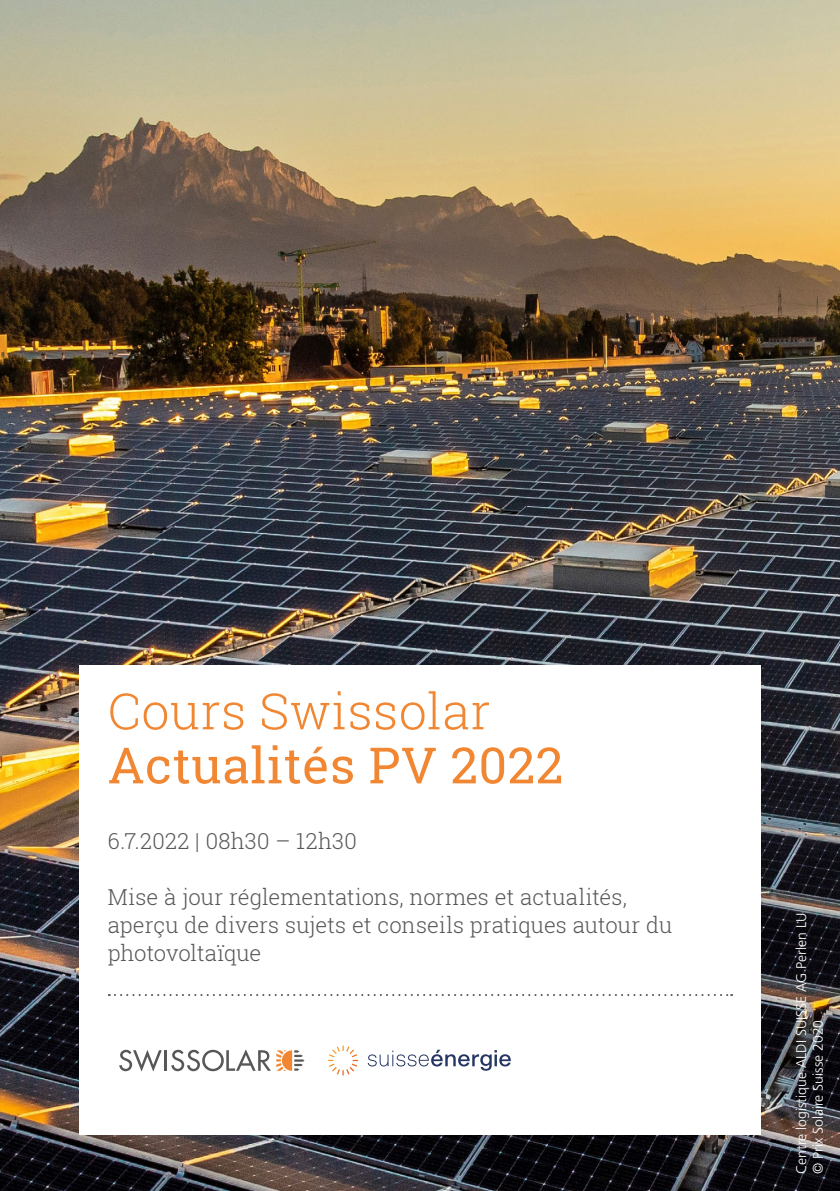
<style>
.page{position:relative;width:840px;height:1191px;background:#fff}
.page>*{position:absolute;margin:0;border:0;box-sizing:border-box;transform-origin:0 0}
.t1{font:50px "Roboto Slab";letter-spacing:.01em;color:#f18732}
.t2{font:300 50px "Roboto Slab";letter-spacing:.01em;color:#f18732}
.t3{font:300 22px/28px "Roboto Slab";letter-spacing:.005em;color:#575756}
.t4{font:300 14px/16.8px "Frutiger LT Std";color:#fff}
</style>
<div class="page">
<img style="left:0;top:0;width:839px;height:1191px">
<div style="left:79px;top:665px;width:681px;height:469px;background:#fff"></div>
<svg style="left:109px;top:994px;width:622px;height:2px"></svg>
<svg style="left:119px;top:1049px;width:43px;height:22px"></svg>
<hr style="left:164px;top:1050px;width:3px;height:20px;background:#575756">
<svg style="left:171px;top:1049px;width:133px;height:22px"></svg>
<svg style="left:328px;top:1045px;width:30px;height:30px"></svg>
<svg style="left:367px;top:1049px;width:143px;height:21px"></svg>
<h1 class="t2" style="left:108px;top:677px;width:384px">Cours Swissolar</h1>
<h1 class="t1" style="left:108px;top:731px;width:456px">Actualités PV 2022</h1>
<p class="t3" style="left:108px;top:827px;width:250px">6.7.2022 | 08h30 – 12h30</p>
<p class="t3" style="left:108px;top:883px;width:565px">Mise à jour réglementations, normes et actualités, aperçu de divers sujets et conseils pratiques autour du photovoltaïque</p>
<p class="t4" style="left:792px;top:1174px;width:263px;rotate:-90deg">Centre logistique ALDI SUISSE AG Perlen LU © Prix Solaire Suisse 2020</p>
</div>
